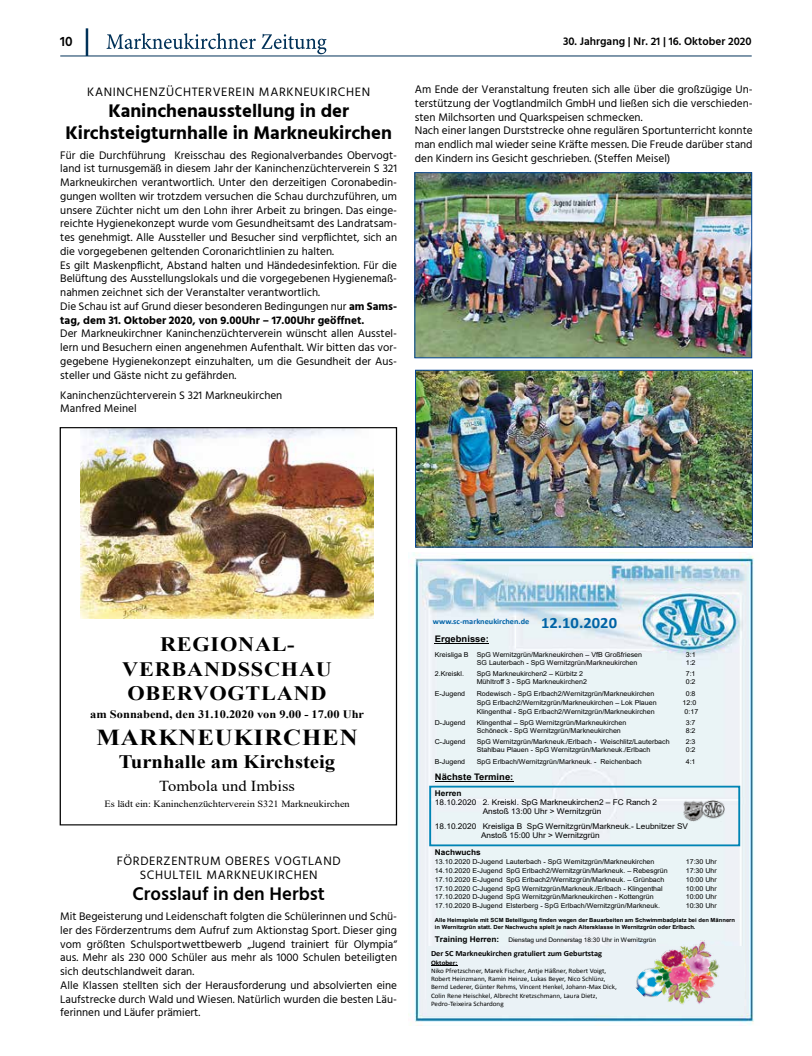
<style>
.page{position:relative;width:812px;height:1056px;background:#fff}
.page>*{position:absolute;margin:0;border:0;box-sizing:border-box;transform-origin:0 0}
.t1{font:700 22.75px "Times New Roman";letter-spacing:.035em;color:#000;scale:1.09 1}
.t2{font:700 20.38px/24.5px "Times New Roman";letter-spacing:.035em;color:#000;text-align:center;scale:1.09 1}
.t3{font:700 19px "Times New Roman";color:#000;scale:1.09 1}
.t4{font:700 18.75px/21.2px "Hind Madurai";color:#000;text-align:center}
.t5{font:600 18.75px "Hind Madurai";color:#000}
.t6{font:15.25px "Times New Roman";color:#000;scale:1.09 1}
.t7{font:600 13.75px "Hind Madurai";color:#000}
.t8{font:12.5px/13.8px "Hind Madurai";letter-spacing:.05em;color:#000;text-align:center}
.t9{font:700 11.38px "Times New Roman";color:#000;scale:1.09 1}
.t10{font:11.25px/13.8px "Hind Madurai";color:#000}
.t11{font:600 11.25px "Hind Madurai";color:#000}
.t12{font:9.5px "Times New Roman";color:#000;scale:1.09 1}
.t13{font:700 9px "Arial";color:#000;scale:1.05 1}
.t14{font:7.88px/9px "Arial";color:#000;scale:1.05 1}
.t15{font:700 7.88px "Calibri";color:#000;scale:1.05 1}
.t16{font:700 7.88px "Calibri";color:#0063a5;scale:1.05 1}
.t17{font:700 7.88px "Arial";color:#000;scale:1.05 1}
.t18{font:6.75px "Arial";color:#000;scale:1.05 1}
.t19{font:6.75px/8.2px "Calibri";color:#000;scale:1.05 1}
.t20{font:700 6.75px "Calibri";color:#000;scale:1.05 1}
.t21{font:6.25px "Arial";letter-spacing:-.005em;color:#000;scale:1.05 1}
.t22{font:700 5.62px/6.4px "Arial";color:#000;scale:1.05 1}
.s1{font-weight:700}
.s2{font-size:15.75px}
.s3{font-weight:700;font-size:7.88px}
</style>
<div class="page">
<img style="left:80px;top:429px;width:294px;height:189px">
<div style="left:60px;top:427px;width:337px;height:398px;border:1px solid #000"></div>
<img style="left:416px;top:174px;width:333px;height:182px">
<div style="left:414px;top:172px;width:337px;height:186px;border:1px solid #054798"></div>
<img style="left:417px;top:372px;width:333px;height:173px">
<div style="left:415px;top:370px;width:337px;height:177px;border:1px solid #054798"></div>
<img style="left:408px;top:553px;width:346px;height:472px">
<div style="left:426px;top:946px;width:317px;height:69px;background:#eaf2f6"></div>
<svg style="left:431px;top:965px;width:26px;height:1px"></svg>
<hr style="left:435px;top:643px;width:54px;height:1px;background:#000">
<hr style="left:435px;top:781px;width:78px;height:1px;background:#000">
<div style="left:429px;top:786px;width:311px;height:60px;border:2px solid #0084b4"></div>
<img style="left:683px;top:800px;width:41px;height:21px">
<img style="left:635px;top:968px;width:17px;height:29px">
<img style="left:652px;top:940px;width:68px;height:64px">
<svg style="left:107px;top:33px;width:219px;height:21px"></svg>
<hr style="left:60px;top:56px;width:691px;height:1px;background:#003158">
<hr style="left:86px;top:28px;width:2px;height:28px;background:#003158">
<p class="t7" style="left:60px;top:32px;width:14px">10</p>
<p class="t11" style="left:563px;top:35px;width:190px">30. Jahrgang | Nr. 21 | 16. Oktober 2020</p>
<p class="t8" style="left:87px;top:86px;width:284px">KANINCHENZÜCHTERVEREIN MARKNEUKIRCHEN</p>
<h3 class="t4" style="left:65px;top:101px;width:328px">Kaninchenausstellung in der<br>Kirchsteigturnhalle in Markneukirchen</h3>
<p class="t10" style="left:60px;top:149px;width:338px">Für die Durchführung Kreisschau des Regionalverbandes Obervogt&shy;land ist turnusgemäß in diesem Jahr der Kaninchenzüchterverein S 321<br>Markneukirchen verantwortlich. Unter den derzeitigen Coronabedin&shy;gungen wollten wir trotzdem versuchen die Schau durchzuführen, um unsere Züchter nicht um den Lohn ihrer Arbeit zu bringen. Das einge&shy;reichte Hygienekonzept wurde vom Gesundheitsamt des Landratsam&shy;tes genehmigt. Alle Aussteller und Besucher sind verpflichtet, sich an die vorgegebenen geltenden Coronarichtlinien zu halten.<br>Es gilt Maskenpflicht, Abstand halten und Händedesinfektion. Für die Belüftung des Ausstellungslokals und die vorgegebenen Hygienemaß&shy;nahmen zeichnet sich der Veranstalter verantwortlich.<br>Die Schau ist auf Grund dieser besonderen Bedingungen nur <span class="s1">am Sams&shy;tag, dem 31. Oktober 2020, von 9.00Uhr – 17.00Uhr geöffnet.</span></p>
<p class="t10" style="left:60px;top:327px;width:338px;text-align:justify">Der Markneukirchner Kaninchenzüchterverein wünscht allen Ausstel&shy;lern und Besuchern einen angenehmen Aufenthalt. Wir bitten das vor&shy;gegebene Hygienekonzept einzuhalten, um die Gesundheit der Aus&shy;steller und Gäste nicht zu gefährden.</p>
<p class="t10" style="left:60px;top:389px;width:223px">Kaninchenzüchterverein S 321 Markneukirchen<br>Manfred Meinel</p>
<p class="t10" style="left:415px;top:83px;width:339px">Am Ende der Veranstaltung freuten sich alle über die großzügige Un&shy;terstützung der Vogtlandmilch GmbH und ließen sich die verschieden&shy;sten Milchsorten und Quarkspeisen schmecken.<br>Nach einer langen Durststrecke ohne regulären Sportunterricht konnte man endlich mal wieder seine Kräfte messen. Die Freude darüber stand den Kindern ins Gesicht geschrieben. (Steffen Meisel)</p>
<h2 class="t2" style="left:122px;top:631px;width:194px">REGIONAL-<br>VERBANDSSCHAU<br>OBERVOGTLAND</h2>
<p class="t9" style="left:90px;top:706px;width:253px">am Sonnabend, den 31.10.2020 von 9.00 - 17.00 Uhr</p>
<h1 class="t1" style="left:96px;top:721px;width:241px">MARKNEUKIRCHEN</h1>
<h3 class="t3" style="left:119px;top:748px;width:200px">Turnhalle am Kirchsteig</h3>
<h3 class="t6" style="left:159px;top:775px;width:126px">Tombola und Imbiss</h3>
<p class="t12" style="left:104px;top:797px;width:226px">Es lädt ein: Kaninchenzüchterverein S321 Markneukirchen</p>
<p class="t8" style="left:117px;top:855px;width:225px">FÖRDERZENTRUM OBERES VOGTLAND<br>SCHULTEIL MARKNEUKIRCHEN</p>
<h3 class="t5" style="left:132px;top:882px;width:194px">Crosslauf in den Herbst</h3>
<p class="t10" style="left:60px;top:910px;width:338px">Mit Begeisterung und Leidenschaft folgten die Schülerinnen und Schü&shy;ler des Förderzentrums dem Aufruf zum Aktionstag Sport. Dieser ging vom größten Schulsportwettbewerb „Jugend trainiert für Olympia“ aus. Mehr als 230 000 Schüler aus mehr als 1000 Schulen beteiligten sich deutschlandweit daran.<br>Alle Klassen stellten sich der Herausforderung und absolvierten eine Laufstrecke durch Wald und Wiesen. Natürlich wurden die besten Läu&shy;ferinnen und Läufer prämiert.</p>
<p class="t16" style="left:433px;top:616px;width:177px">www.sc-markneukirchen.de <span class="s2">12.10.2020</span></p>
<p class="t13" style="left:435px;top:633px;width:53px">Ergebnisse:</p>
<p class="t18" style="left:435px;top:650px;width:199px">Kreisliga B SpG Wernitzgrün/Markneukirchen – VfB Großfriesen</p>
<p class="t18" style="left:685px;top:650px;width:11px">3:1</p>
<p class="t18" style="left:476px;top:658px;width:154px">SG Lauterbach - SpG Wernitzgrün/Markneukirchen</p>
<p class="t18" style="left:685px;top:658px;width:11px">1:2</p>
<p class="t18" style="left:435px;top:669px;width:29px">2.Kreiskl.</p>
<p class="t18" style="left:476px;top:669px;width:103px">SpG Markneukirchen2 – Kürbitz 2</p>
<p class="t18" style="left:685px;top:669px;width:11px">7:1</p>
<p class="t18" style="left:476px;top:677px;width:106px">Mühltroff 3 - SpG Markneukirchen2</p>
<p class="t18" style="left:685px;top:677px;width:11px">0:2</p>
<p class="t18" style="left:435px;top:689px;width:30px">E-Jugend</p>
<p class="t18" style="left:476px;top:689px;width:170px">Rodewisch - SpG Erlbach2/Wernitzgrün/Markneukirchen</p>
<p class="t18" style="left:685px;top:689px;width:11px">0:8</p>
<p class="t18" style="left:476px;top:698px;width:173px">SpG Erlbach2/Wernitzgrün/Markneukirchen – Lok Plauen</p>
<p class="t18" style="left:682px;top:698px;width:15px">12:0</p>
<p class="t18" style="left:476px;top:707px;width:171px">Klingenthal - SpG Erlbach2/Wernitzgrün/Markneukirchen</p>
<p class="t18" style="left:684px;top:707px;width:15px">0:17</p>
<p class="t18" style="left:435px;top:718px;width:31px">D-Jugend</p>
<p class="t18" style="left:476px;top:718px;width:144px">Klingenthal – SpG Wernitzgrün/Markneukirchen</p>
<p class="t18" style="left:685px;top:718px;width:11px">3:7</p>
<p class="t18" style="left:476px;top:726px;width:139px">Schöneck - SpG Wernitzgrün/Markneukirchen</p>
<p class="t18" style="left:685px;top:726px;width:11px">8:2</p>
<p class="t18" style="left:435px;top:737px;width:31px">C-Jugend</p>
<p class="t18" style="left:476px;top:737px;width:185px">SpG Wernitzgrün/Markneuk./Erlbach - Weischlitz/Lauterbach</p>
<p class="t18" style="left:685px;top:737px;width:11px">2:3</p>
<p class="t18" style="left:476px;top:745px;width:167px">Stahlbau Plauen - SpG Wernitzgrün/Markneuk./Erlbach</p>
<p class="t18" style="left:685px;top:745px;width:11px">0:2</p>
<p class="t18" style="left:435px;top:757px;width:30px">B-Jugend</p>
<p class="t18" style="left:476px;top:757px;width:159px">SpG Erlbach/Wernitzgrün/Markneuk. - Reichenbach</p>
<p class="t18" style="left:685px;top:757px;width:11px">4:1</p>
<p class="t13" style="left:435px;top:771px;width:76px">Nächste Termine:</p>
<p class="t17" style="left:435px;top:788px;width:27px">Herren</p>
<p class="t14" style="left:482px;top:798px;width:167px;text-indent:-48px">18.10.2020 2. Kreiskl. SpG Markneukirchen2 – FC Ranch 2<br>Anstoß 13:00 Uhr &gt; Wernitzgrün</p>
<p class="t14" style="left:481px;top:821px;width:199px;text-indent:-46px">18.10.2020 Kreisliga B SpG Wernitzgrün/Markneuk.- Leubnitzer SV<br>Anstoß 15:00 Uhr &gt; Wernitzgrün</p>
<p class="t17" style="left:435px;top:846px;width:45px">Nachwuchs</p>
<p class="t18" style="left:435px;top:857px;width:211px">13.10.2020 D-Jugend Lauterbach - SpG Wernitzgrün/Markneukirchen</p>
<p class="t18" style="left:685px;top:857px;width:31px">17:30 Uhr</p>
<p class="t18" style="left:435px;top:866px;width:223px">14.10.2020 E-Jugend SpG Erlbach2/Wernitzgrün/Markneuk. – Rebesgrün</p>
<p class="t18" style="left:685px;top:866px;width:31px">17:30 Uhr</p>
<p class="t18" style="left:435px;top:875px;width:220px">17.10.2020 E-Jugend SpG Erlbach2/Wernitzgrün/Markneuk. – Grünbach</p>
<p class="t18" style="left:685px;top:875px;width:31px">10:00 Uhr</p>
<p class="t18" style="left:435px;top:884px;width:218px">17.10.2020 C-Jugend SpG Wernitzgrün/Markneuk./Erlbach - Klingenthal</p>
<p class="t18" style="left:685px;top:884px;width:31px">10:00 Uhr</p>
<p class="t18" style="left:435px;top:892px;width:210px">17.10.2020 D-Jugend SpG Wernitzgrün/Markneukirchen - Kottengrün</p>
<p class="t18" style="left:685px;top:892px;width:31px">10:00 Uhr</p>
<p class="t18" style="left:435px;top:901px;width:216px">17.10.2020 B-Jugend Elsterberg - SpG Erlbach/Wernitzgrün/Markneuk.</p>
<p class="t18" style="left:685px;top:901px;width:31px">10:30 Uhr</p>
<p class="t22" style="left:435px;top:917px;width:287px">Alle Heimspiele mit SCM Beteiligung finden wegen der Bauarbeiten am Schwimmbadplatz bei den Männern in Wernitzgrün statt. Der Nachwuchs spielt je nach Altersklasse in Wernitzgrün oder Erlbach.</p>
<p class="t21" style="left:435px;top:936px;width:212px"><span class="s3">Training Herren:</span> Dienstag und Donnerstag 18:30 Uhr in Wernitzgrün</p>
<p class="t15" style="left:431px;top:948px;width:164px">Der SC Markneukirchen gratuliert zum Geburtstag</p>
<p class="t20" style="left:431px;top:958px;width:26px">Oktober:</p>
<p class="t19" style="left:431px;top:966px;width:178px">Niko Pfretzschner, Marek Fischer, Antje Häßner, Robert Voigt, Robert Heinzmann, Ramin Heinze, Lukas Beyer, Nico Schlünz, Bernd Lederer, Günter Rehms, Vincent Henkel, Johann-Max Dick, Colin Rene Heischkel, Albrecht Kretzschmann, Laura Dietz, Pedro-Teixeira Schardong</p>
</div>
